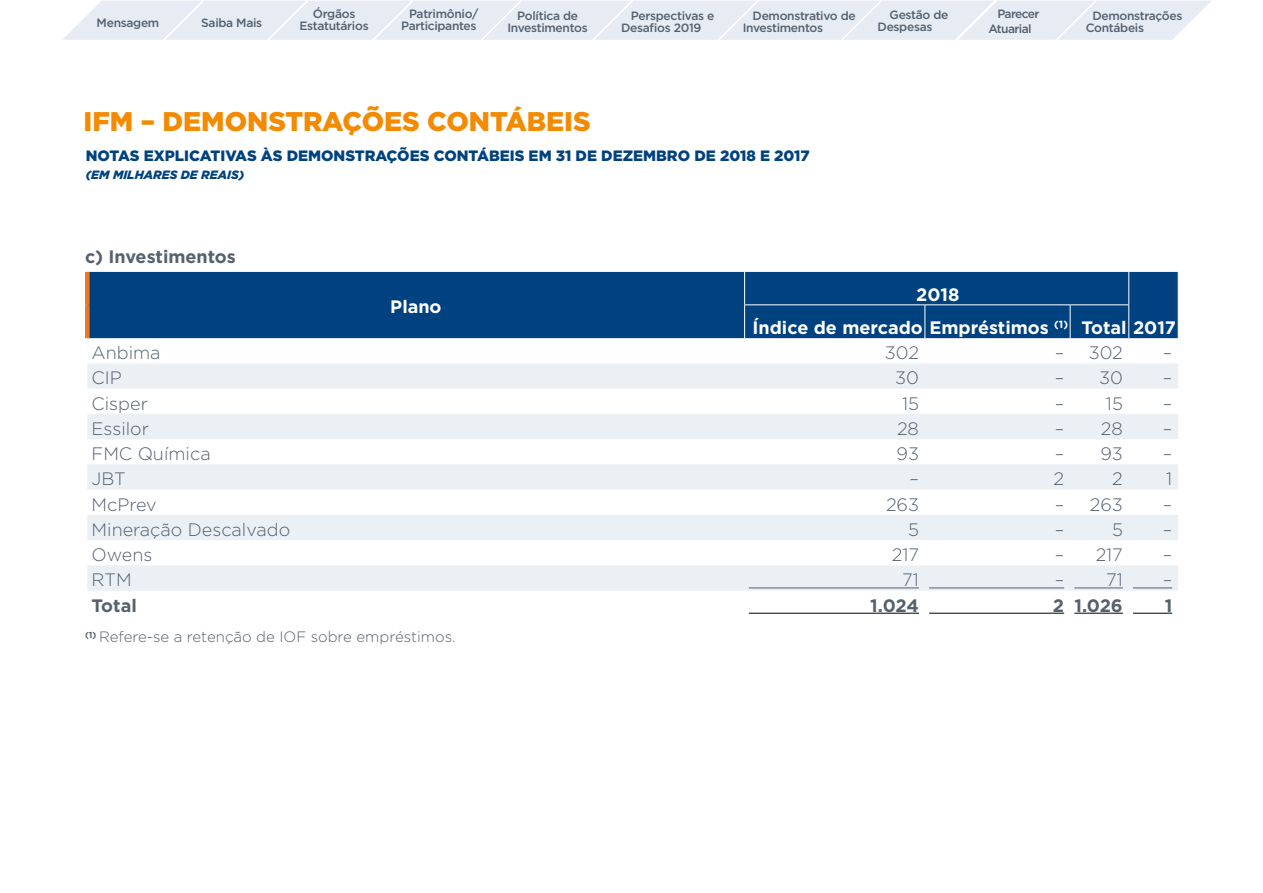
<style>
.page{position:relative;width:1263px;height:893px;background:#fff}
.page>*{position:absolute;margin:0;border:0;box-sizing:border-box;transform-origin:0 0}
.t1{font:900 27px "Gotham";color:#f38a00}
.t2{font:300 18px "Gotham";color:#55616f}
.t3{font:700 18px/33.3px "Gotham";color:#fff}
.t4{font:700 18px "Gotham";color:#55616f}
.t5{font:900 15px "Gotham";color:#004280}
.t6{font:300 15px "Gotham";color:#55616f}
.t7{font:500 12px/12px "Gotham";letter-spacing:-.025em;color:#55616f}
.t8{font:italic 900 12px "Gotham";color:#004280}
.t9{font:500 12px/14.4px "Gotham";letter-spacing:-.05em;color:#55616f}
</style>
<div class="page">
<svg style="left:62px;top:0;width:1149px;height:40px;background:#e7ecf4"></svg>
<div style="left:90px;top:272px;width:1088px;height:66px;background:#004280"></div>
<svg style="left:87px;top:363px;width:1091px;height:228px;fill:#ebf0f5"></svg>
<div style="left:85px;top:272px;width:5px;height:33px;background:#ef7622"></div>
<div style="left:85px;top:305px;width:5px;height:33px;background:#ef7622"></div>
<hr style="left:744px;top:272px;width:1px;height:32px;background:#fff">
<hr style="left:1128px;top:272px;width:1px;height:32px;background:#fff">
<hr style="left:744px;top:304px;width:181px;height:1px;background:#fff">
<hr style="left:744px;top:305px;width:1px;height:33px;background:#fff">
<hr style="left:925px;top:304px;width:145px;height:1px;background:#fff">
<hr style="left:924px;top:305px;width:1px;height:33px;background:#fff">
<hr style="left:1070px;top:304px;width:59px;height:1px;background:#fff">
<hr style="left:1070px;top:305px;width:1px;height:33px;background:#fff">
<hr style="left:1128px;top:305px;width:1px;height:33px;background:#fff">
<hr style="left:749px;top:588px;width:170px;height:1px;background:#55616f">
<hr style="left:929px;top:588px;width:135px;height:1px;background:#55616f">
<hr style="left:1074px;top:588px;width:49px;height:1px;background:#55616f">
<hr style="left:1133px;top:588px;width:39px;height:1px;background:#55616f">
<hr style="left:749px;top:613px;width:170px;height:1px;background:#000">
<hr style="left:929px;top:613px;width:135px;height:1px;background:#000">
<hr style="left:1074px;top:613px;width:49px;height:1px;background:#000">
<hr style="left:1133px;top:613px;width:39px;height:1px;background:#000">
<p class="t7" style="left:300px;top:8px;width:71px;text-align:center">Órgãos<br>Estatutários</p>
<p class="t7" style="left:97px;top:17px;width:64px">Mensagem</p>
<p class="t7" style="left:201px;top:17px;width:63px">Saiba Mais</p>
<p class="t7" style="left:401px;top:7px;width:79px;text-align:right">Patrimônio/<br>Participantes</p>
<p class="t7" style="left:621px;top:9px;width:95px;text-indent:10px">Perspectivas e<br>Desafios 2019</p>
<p class="t7" style="left:1086px;top:9px;width:98px;text-indent:7px">Demonstrações<br>Contábeis</p>
<p class="t7" style="left:507px;top:9px;width:82px;text-align:center">Política de<br>Investimentos</p>
<p class="t7" style="left:877px;top:9px;width:72px;text-indent:12px">Gestão de<br>Despesas</p>
<p class="t9" style="left:988px;top:7px;width:53px;text-indent:9px">Parecer<br>Atuarial</p>
<p class="t7" style="left:743px;top:9px;width:115px;text-indent:10px">Demonstrativo de<br>Investimentos</p>
<h1 class="t1" style="left:84px;top:103px;width:509px">IFM – DEMONSTRAÇÕES CONTÁBEIS</h1>
<p class="t5" style="left:86px;top:145px;width:725px">NOTAS EXPLICATIVAS ÀS DEMONSTRAÇÕES CONTÁBEIS EM 31 DE DEZEMBRO DE 2018 E 2017</p>
<p class="t8" style="left:86px;top:166px;width:160px">(EM MILHARES DE REAIS)</p>
<h2 class="t4" style="left:85px;top:245px;width:152px">c) Investimentos</h2>
<h2 class="t3" style="left:390px;top:290px;width:53px">Plano</h2>
<h2 class="t3" style="left:752px;top:277px;width:425px;text-indent:164px">2018<br>Índice de mercado Empréstimos <sup>(1)</sup> Total 2017</h2>
<h2 class="t2" style="left:92px;top:341px;width:71px">Anbima</h2>
<h2 class="t2" style="left:885px;top:341px;width:36px">302</h2>
<h2 class="t2" style="left:1055px;top:341px;width:70px">– 302</h2>
<h2 class="t2" style="left:1163px;top:341px;width:11px">–</h2>
<h2 class="t2" style="left:92px;top:367px;width:32px">CIP</h2>
<h2 class="t2" style="left:895px;top:367px;width:25px">30</h2>
<h2 class="t2" style="left:1055px;top:367px;width:70px">– 30</h2>
<h2 class="t2" style="left:1163px;top:367px;width:11px">–</h2>
<h2 class="t2" style="left:92px;top:392px;width:58px">Cisper</h2>
<h2 class="t2" style="left:902px;top:392px;width:18px">15</h2>
<h2 class="t2" style="left:1055px;top:392px;width:70px">– 15</h2>
<h2 class="t2" style="left:1163px;top:392px;width:11px">–</h2>
<h2 class="t2" style="left:92px;top:417px;width:59px">Essilor</h2>
<h2 class="t2" style="left:897px;top:417px;width:23px">28</h2>
<h2 class="t2" style="left:1055px;top:417px;width:70px">– 28</h2>
<h2 class="t2" style="left:1163px;top:417px;width:11px">–</h2>
<h2 class="t2" style="left:92px;top:442px;width:121px">FMC Química</h2>
<h2 class="t2" style="left:897px;top:442px;width:24px">93</h2>
<h2 class="t2" style="left:1055px;top:442px;width:70px">– 93</h2>
<h2 class="t2" style="left:1163px;top:442px;width:11px">–</h2>
<h2 class="t2" style="left:92px;top:468px;width:36px">JBT</h2>
<h2 class="t2" style="left:909px;top:468px;width:11px">–</h2>
<h2 class="t2" style="left:1053px;top:468px;width:12px">2</h2>
<h2 class="t2" style="left:1112px;top:468px;width:12px">2</h2>
<h2 class="t2" style="left:1166px;top:468px;width:8px">1</h2>
<h2 class="t2" style="left:92px;top:493px;width:67px">McPrev</h2>
<h2 class="t2" style="left:886px;top:493px;width:34px">263</h2>
<h2 class="t2" style="left:1055px;top:493px;width:70px">– 263</h2>
<h2 class="t2" style="left:1163px;top:493px;width:11px">–</h2>
<h2 class="t2" style="left:92px;top:518px;width:200px">Mineração Descalvado</h2>
<h2 class="t2" style="left:908px;top:518px;width:12px">5</h2>
<h2 class="t2" style="left:1055px;top:518px;width:11px">–</h2>
<h2 class="t2" style="left:1112px;top:518px;width:12px">5</h2>
<h2 class="t2" style="left:1163px;top:518px;width:11px">–</h2>
<h2 class="t2" style="left:92px;top:543px;width:62px">Owens</h2>
<h2 class="t2" style="left:892px;top:543px;width:29px">217</h2>
<h2 class="t2" style="left:1055px;top:543px;width:70px">– 217</h2>
<h2 class="t2" style="left:1163px;top:543px;width:11px">–</h2>
<h2 class="t2" style="left:92px;top:569px;width:42px">RTM</h2>
<h2 class="t2" style="left:902px;top:569px;width:18px">71</h2>
<h2 class="t2" style="left:1055px;top:569px;width:70px">– 71</h2>
<h2 class="t2" style="left:1163px;top:569px;width:11px">–</h2>
<h2 class="t4" style="left:92px;top:593px;width:47px">Total</h2>
<h2 class="t4" style="left:870px;top:593px;width:50px">1.024</h2>
<h2 class="t4" style="left:1053px;top:593px;width:71px">2 1.026</h2>
<h2 class="t4" style="left:1165px;top:593px;width:9px">1</h2>
<p class="t6" style="left:85px;top:628px;width:372px"><sup>(1)</sup> Refere-se a retenção de IOF sobre empréstimos.</p>
</div>
